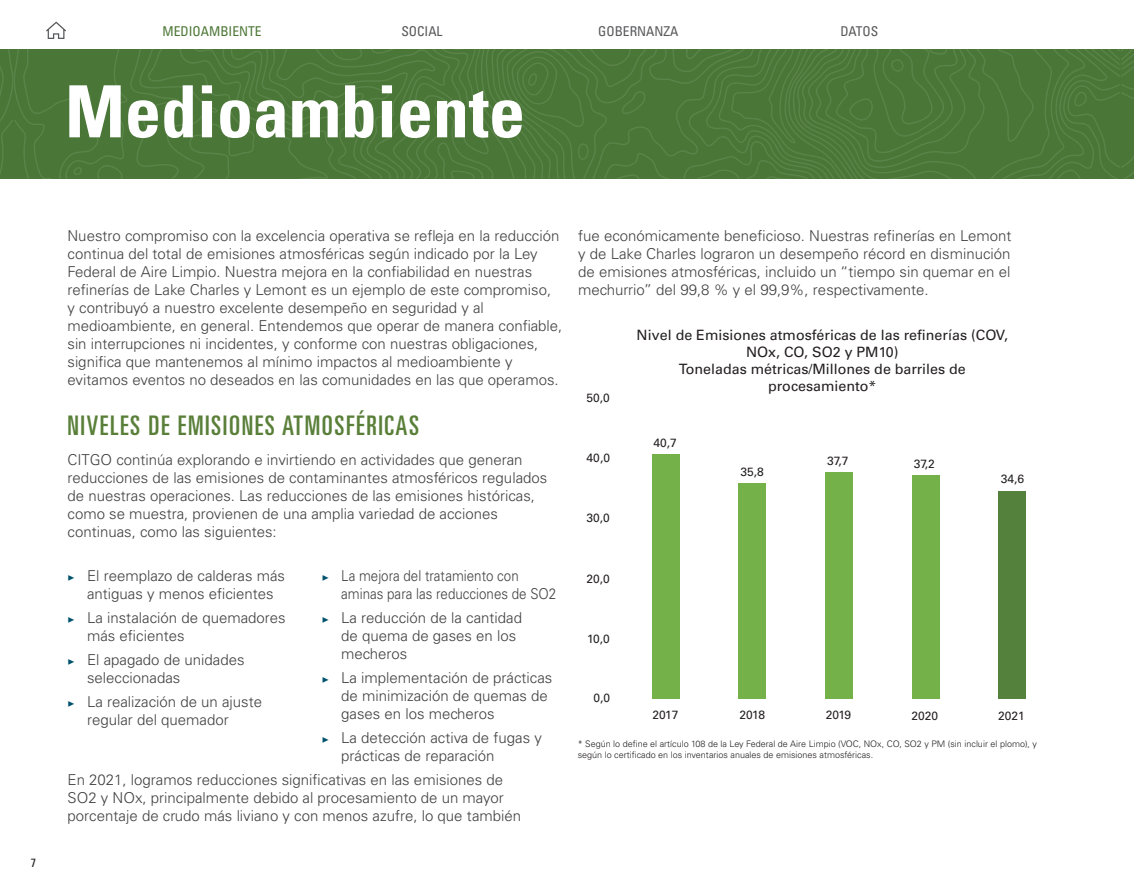
<style>
.page{position:relative;width:1134px;height:891px;background:#fff}
.page>*{position:absolute;margin:0;border:0;box-sizing:border-box;transform-origin:0 0}
.t1{font:700 condensed 72px "Univers LT Std";color:#fff}
.t2{font:ultra-condensed 27px "Univers LT Std";letter-spacing:.06em;color:#597f39}
.t3{font:300 15px/18px "Univers LT Std";color:#414142}
.t4{font:300 15px/18px "Univers LT Std";color:#414142;scale:.89 1}
.t5{font:14.25px/17.1px "Univers LT Std";color:#231f20;text-align:center}
.t6{font:condensed 13.5px "Univers LT Std";color:#58595b}
.t7{font:condensed 13.5px "Univers LT Std";color:#4d7737}
.t8{font:12px "Univers LT Std";color:#231f20}
.t9{font:condensed 12px "Univers LT Std";color:#231f20}
.t10{font:300 9px/10.8px "Univers LT Std";color:#231f20}
.s1{font-family:"Minion Pro";font-weight:400;font-size:12px;color:#00526d}
</style>
<div class="page">
<svg style="left:14px;top:49px;width:1106px;height:130px;background:#4c7839"></svg>
<div style="left:1120px;top:49px;width:14px;height:130px;background:#4a7737"></div>
<svg style="left:1121px;top:49px;width:13px;height:130px"></svg>
<svg style="left:0;top:49px;width:14px;height:130px;background:#4c7839"></svg>
<svg style="left:46px;top:22px;width:20px;height:17px"></svg>
<div style="left:652px;top:454px;width:27px;height:245px;background:#74b149"></div>
<div style="left:739px;top:483px;width:27px;height:216px;background:#74b149"></div>
<div style="left:826px;top:472px;width:27px;height:227px;background:#74b149"></div>
<div style="left:913px;top:475px;width:27px;height:224px;background:#74b149"></div>
<div style="left:999px;top:491px;width:27px;height:208px;background:#54813b"></div>
<p class="t7" style="left:163px;top:23px;width:100px">MEDIOAMBIENTE</p>
<p class="t6" style="left:401px;top:23px;width:43px">SOCIAL</p>
<p class="t6" style="left:598px;top:23px;width:82px">GOBERNANZA</p>
<p class="t6" style="left:840px;top:23px;width:40px">DATOS</p>
<h1 class="t1" style="left:65px;top:68px;width:462px">Medioambiente</h1>
<p class="t9" style="left:31px;top:855px;width:7px">7</p>
<p class="t3" style="left:68px;top:226px;width:496px">Nuestro compromiso con la excelencia operativa se refleja en la reducción continua del total de emisiones atmosféricas según indicado por la Ley Federal de Aire Limpio. Nuestra mejora en la confiabilidad en nuestras refinerías de Lake Charles y Lemont es un ejemplo de este compromiso, y contribuyó a nuestro excelente desempeño en seguridad y al medioambiente, en general. Entendemos que operar de manera confiable, sin interrupciones ni incidentes, y conforme con nuestras obligaciones, significa que mantenemos al mínimo impactos al medioambiente y evitamos eventos no deseados en las comunidades en las que operamos.</p>
<h2 class="t2" style="left:68px;top:410px;width:353px">NIVELES DE EMISIONES ATMOSFÉRICAS</h2>
<p class="t3" style="left:68px;top:451px;width:481px">CITGO continúa explorando e invirtiendo en actividades que generan reducciones de las emisiones de contaminantes atmosféricos regulados de nuestras operaciones. Las reducciones de las emisiones históricas, como se muestra, provienen de una amplia variedad de acciones continuas, como las siguientes:</p>
<p class="t3" style="left:68px;top:567px;width:219px;text-align:center"><span class="s1">▶</span> El reemplazo de calderas más antiguas y menos eficientes</p>
<p class="t3" style="left:87px;top:609px;width:200px;text-indent:-20px"><span class="s1">▶</span> La instalación de quemadores más eficientes</p>
<p class="t3" style="left:87px;top:651px;width:159px;text-indent:-20px"><span class="s1">▶</span> El apagado de unidades seleccionadas</p>
<p class="t3" style="left:87px;top:693px;width:177px;text-indent:-20px"><span class="s1">▶</span> La realización de un ajuste regular del quemador</p>
<p class="t4" style="left:341px;top:566px;width:243px;text-indent:-20px"><span class="s1">▶</span> La mejora del tratamiento con aminas para las reducciones de SO2</p>
<p class="t3" style="left:341px;top:608px;width:182px;text-indent:-20px"><span class="s1">▶</span> La reducción de la cantidad de quema de gases en los mecheros</p>
<p class="t3" style="left:341px;top:668px;width:213px;text-indent:-20px"><span class="s1">▶</span> La implementación de prácticas de minimización de quemas de gases en los mecheros</p>
<p class="t3" style="left:341px;top:728px;width:202px;text-indent:-20px"><span class="s1">▶</span> La detección activa de fugas y prácticas de reparación</p>
<p class="t3" style="left:68px;top:771px;width:455px">En 2021, logramos reducciones significativas en las emisiones de<br>SO2 y NOx, principalmente debido al procesamiento de un mayor porcentaje de crudo más liviano y con menos azufre, lo que también</p>
<p class="t3" style="left:578px;top:226px;width:435px;text-align:justify">fue económicamente beneficioso. Nuestras refinerías en Lemont y de Lake Charles lograron un desempeño récord en disminución de emisiones atmosféricas, incluido un “tiempo sin quemar en el mechurrio” del 99,8 % y el 99,9%, respectivamente.</p>
<p class="t8" style="left:586px;top:390px;width:25px">50,0</p>
<p class="t8" style="left:587px;top:451px;width:25px">40,0</p>
<p class="t8" style="left:587px;top:511px;width:25px">30,0</p>
<p class="t8" style="left:586px;top:571px;width:25px">20,0</p>
<p class="t8" style="left:587px;top:631px;width:24px">10,0</p>
<p class="t8" style="left:594px;top:691px;width:18px">0,0</p>
<p class="t5" style="left:637px;top:326px;width:373px">Nivel de Emisiones atmosféricas de las refinerías (COV, NOx, CO, SO2 y PM10)<br>Toneladas métricas/Millones de barriles de procesamiento*</p>
<p class="t8" style="left:654px;top:435px;width:25px">40,7</p>
<p class="t8" style="left:741px;top:465px;width:25px">35,8</p>
<p class="t8" style="left:827px;top:453px;width:23px">37,7</p>
<p class="t8" style="left:914px;top:456px;width:23px">37,2</p>
<p class="t8" style="left:1001px;top:472px;width:25px">34,6</p>
<p class="t8" style="left:653px;top:708px;width:27px">2017</p>
<p class="t8" style="left:739px;top:708px;width:27px">2018</p>
<p class="t8" style="left:826px;top:708px;width:27px">2019</p>
<p class="t8" style="left:912px;top:708px;width:28px">2020</p>
<p class="t8" style="left:998px;top:708px;width:28px">2021</p>
<p class="t10" style="left:578px;top:739px;width:461px">* Según lo define el artículo 108 de la Ley Federal de Aire Limpio (VOC, NOx, CO, SO2 y PM (sin incluir el plomo), y según lo certificado en los inventarios anuales de emisiones atmosféricas.</p>
</div>
